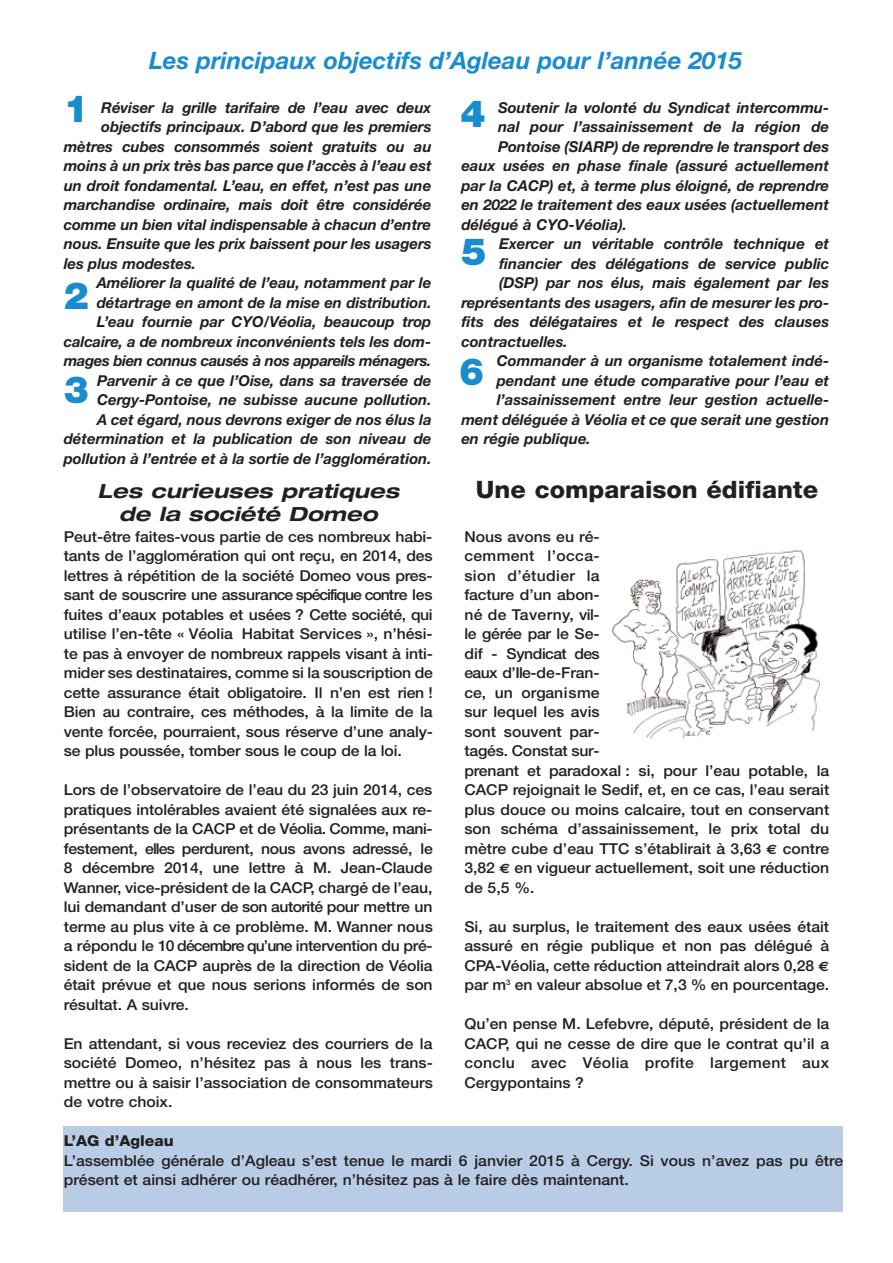
<style>
.page{position:relative;width:893px;height:1263px;background:#fff}
.page>*{position:absolute;margin:0;border:0;box-sizing:border-box;transform-origin:0 0}
.t1{font:900 37.5px "Helvetica Neue";color:#198cce}
.t2{font:italic 700 24px "Helvetica Neue";color:#198cce}
.t3{font:800 24px "Helvetica Neue";color:#231f20;scale:1.05 1}
.t4{font:italic 700 expanded 19.5px/23.4px "Helvetica Neue";color:#231f20;text-align:center;scale:1.05 1}
.t5{font:500 15px/19.5px "Helvetica Neue";color:#231f20;text-align:justify;scale:1.05 1}
.t6{font:italic 700 15px "Helvetica Neue";color:#231f20}
.t7{font:italic 700 15px "Helvetica Neue";letter-spacing:-.03em;color:#231f20}
.t8{font:800 15px "Helvetica Neue";color:#231f20;scale:1.05 1}
.s1{font-family:"Euro Sans";font-weight:700;font-size:13.5px}
</style>
<div class="page">
<div style="left:64px;top:1126px;width:779px;height:86px;background:#b8cce5"></div>
<img style="left:612px;top:550px;width:208px;height:189px">
<h2 class="t2" style="left:149px;top:46px;width:594px">Les principaux objectifs d’Agleau pour l’année 2015</h2>
<h1 class="t1" style="left:64px;top:87px;width:27px">1</h1>
<p class="t6" style="left:101px;top:98px;width:331px">Réviser la grille tarifaire de l’eau avec deux</p>
<p class="t6" style="left:101px;top:117px;width:332px">objectifs principaux. D’abord que les premiers</p>
<p class="t6" style="left:64px;top:137px;width:369px">mètres cubes consommés soient gratuits ou au</p>
<p class="t6" style="left:64px;top:156px;width:369px">moins à un prix très bas parce que l’accès à l’eau est</p>
<p class="t6" style="left:64px;top:176px;width:369px">un droit fondamental. L’eau, en effet, n’est pas une</p>
<p class="t6" style="left:64px;top:195px;width:369px">marchandise ordinaire, mais doit être considérée</p>
<p class="t6" style="left:64px;top:215px;width:369px">comme un bien vital indispensable à chacun d’entre</p>
<p class="t6" style="left:64px;top:234px;width:369px">nous. Ensuite que les prix baissent pour les usagers</p>
<p class="t6" style="left:64px;top:254px;width:134px">les plus modestes.</p>
<p class="t6" style="left:97px;top:273px;width:336px">Améliorer la qualité de l’eau, notamment par le</p>
<p class="t6" style="left:97px;top:293px;width:336px">détartrage en amont de la mise en distribution.</p>
<p class="t6" style="left:97px;top:312px;width:336px">L’eau fournie par CYO/Véolia, beaucoup trop</p>
<p class="t6" style="left:64px;top:332px;width:369px">calcaire, a de nombreux inconvénients tels les dom-</p>
<p class="t7" style="left:64px;top:351px;width:369px">mages bien connus causés à nos appareils ménagers.</p>
<p class="t6" style="left:97px;top:371px;width:336px">Parvenir à ce que l’Oise, dans sa traversée de</p>
<p class="t6" style="left:97px;top:390px;width:336px">Cergy-Pontoise, ne subisse aucune pollution.</p>
<p class="t6" style="left:97px;top:410px;width:336px">A cet égard, nous devrons exiger de nos élus la</p>
<p class="t6" style="left:64px;top:429px;width:369px">détermination et la publication de son niveau de</p>
<p class="t6" style="left:64px;top:449px;width:369px">pollution à l’entrée et à la sortie de l’agglomération.</p>
<h1 class="t1" style="left:64px;top:273px;width:27px">2</h1>
<h1 class="t1" style="left:64px;top:367px;width:27px">3</h1>
<h3 class="t4" style="left:97px;top:478px;width:289px">Les curieuses pratiques de la société Domeo</h3>
<p class="t5" style="left:64px;top:526px;width:353px">Peut-être faites-vous partie de ces nombreux habi&shy;tants de l’agglomération qui ont reçu, en 2014, des lettres à répétition de la société Domeo vous pres&shy;sant de souscrire une assurance spécifique contre les fuites d’eaux potables et usées ? Cette société, qui utilise l’en-tête « Véolia Habitat Services », n’hési&shy;te pas à envoyer de nombreux rappels visant à inti&shy;mider ses destinataires, comme si la souscription de cette assurance était obligatoire. Il n’en est rien !<br>Bien au contraire, ces méthodes, à la limite de la vente forcée, pourraient, sous réserve d’une analy&shy;se plus poussée, tomber sous le coup de la loi.</p>
<p class="t5" style="left:64px;top:780px;width:353px">Lors de l’observatoire de l’eau du 23 juin 2014, ces pratiques intolérables avaient été signalées aux re&shy;présentants de la CACP et de Véolia. Comme, mani&shy;festement, elles perdurent, nous avons adressé, le 8 décembre 2014, une lettre à M. Jean-Claude Wanner, vice-président de la CACP, chargé de l’eau, lui demandant d’user de son autorité pour mettre un terme au plus vite à ce problème. M. Wanner nous a répondu le 10 décembre qu’une intervention du pré&shy;sident de la CACP auprès de la direction de Véolia était prévue et que nous serions informés de son résultat. A suivre.</p>
<p class="t5" style="left:64px;top:1033px;width:353px">En attendant, si vous receviez des courriers de la société Domeo, n’hésitez pas à nous les trans&shy;mettre ou à saisir l’association de consommateurs de votre choix.</p>
<h1 class="t1" style="left:460px;top:92px;width:27px">4</h1>
<p class="t6" style="left:498px;top:98px;width:333px">Soutenir la volonté du Syndicat intercommu-</p>
<p class="t6" style="left:498px;top:117px;width:333px">nal pour l’assainissement de la région de</p>
<p class="t6" style="left:498px;top:137px;width:333px">Pontoise (SIARP) de reprendre le transport des</p>
<p class="t6" style="left:461px;top:156px;width:369px">eaux usées en phase finale (assuré actuellement</p>
<p class="t6" style="left:461px;top:176px;width:369px">par la CACP) et, à terme plus éloigné, de reprendre</p>
<p class="t6" style="left:461px;top:195px;width:369px">en 2022 le traitement des eaux usées (actuellement</p>
<p class="t6" style="left:461px;top:215px;width:167px">délégué à CYO-Véolia).</p>
<p class="t6" style="left:499px;top:234px;width:332px">Exercer un véritable contrôle technique et</p>
<p class="t6" style="left:499px;top:254px;width:332px">financier des délégations de service public</p>
<p class="t6" style="left:499px;top:273px;width:332px">(DSP) par nos élus, mais également par les</p>
<p class="t6" style="left:461px;top:293px;width:369px">représentants des usagers, afin de mesurer les pro-</p>
<p class="t6" style="left:461px;top:312px;width:369px">fits des délégataires et le respect des clauses</p>
<p class="t6" style="left:461px;top:332px;width:108px">contractuelles.</p>
<p class="t6" style="left:497px;top:351px;width:334px">Commander à un organisme totalement indé-</p>
<p class="t6" style="left:497px;top:371px;width:334px">pendant une étude comparative pour l’eau et</p>
<p class="t6" style="left:497px;top:390px;width:334px">l’assainissement entre leur gestion actuelle-</p>
<p class="t6" style="left:461px;top:410px;width:369px">ment déléguée à Véolia et ce que serait une gestion</p>
<p class="t6" style="left:461px;top:429px;width:131px">en régie publique.</p>
<h1 class="t1" style="left:461px;top:229px;width:27px">5</h1>
<h1 class="t1" style="left:459px;top:349px;width:27px">6</h1>
<h2 class="t3" style="left:476px;top:475px;width:327px">Une comparaison édifiante</h2>
<p class="t5" style="left:464px;top:526px;width:349px;text-align:left">Nous avons eu ré-<br>cemment l’occa-<br>sion d’étudier la<br>facture d’un abon-<br>né de Taverny, vil-<br>le gérée par le Se-<br>dif - Syndicat des<br>eaux d’Ile-de-Fran-<br>ce, un organisme<br>sur lequel les avis<br>sont souvent par-<br>tagés. Constat sur-<br>prenant et paradoxal : si, pour l’eau potable, la<br>CACP rejoignait le Sedif, et, en ce cas, l’eau serait plus douce ou moins calcaire, tout en conservant son schéma d’assainissement, le prix total du mètre cube d’eau TTC s’établirait à 3,63 <span class="s1">€</span> contre<br>3,82 <span class="s1">€</span> en vigueur actuellement, soit une réduction de 5,5 %.</p>
<p class="t5" style="left:464px;top:916px;width:349px">Si, au surplus, le traitement des eaux usées était assuré en régie publique et non pas délégué à CPA-Véolia, cette réduction atteindrait alors 0,28 <span class="s1">€ </span>par m<sup>3</sup> en valeur absolue et 7,3 % en pourcentage.</p>
<p class="t5" style="left:464px;top:1014px;width:349px">Qu’en pense M. Lefebvre, député, président de la CACP, qui ne cesse de dire que le contrat qu’il a conclu avec Véolia profite largement aux Cergypontains ?</p>
<p class="t8" style="left:64px;top:1132px;width:106px">L’AG d’Agleau</p>
<p class="t5" style="left:64px;top:1150px;width:744px">L’assemblée générale d’Agleau s’est tenue le mardi 6 janvier 2015 à Cergy. Si vous n’avez pas pu être présent et ainsi adhérer ou réadhérer, n’hésitez pas à le faire dès maintenant.</p>
</div>
